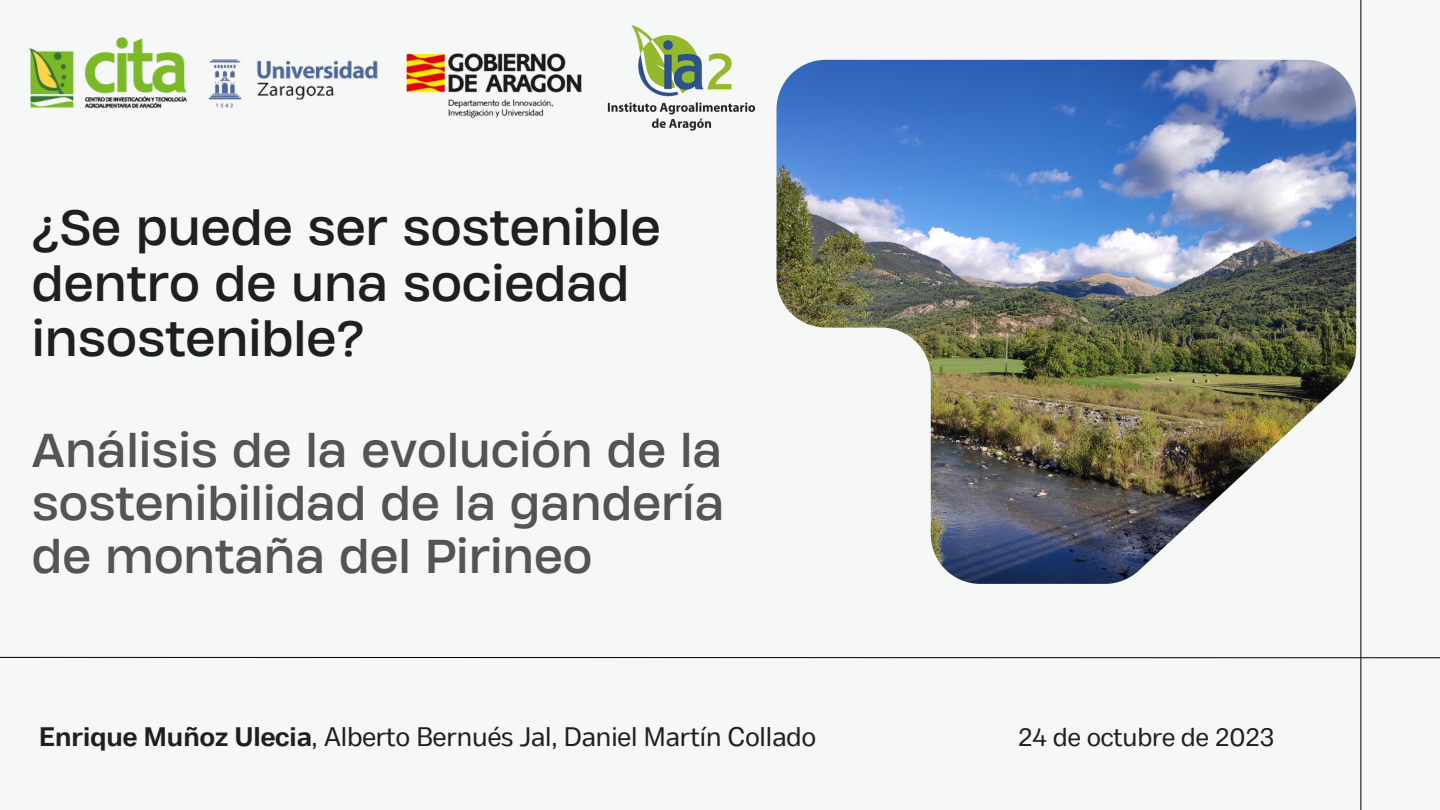
<style>
.page{position:relative;width:1440px;height:810px;background:#f6f7f7}
.page>*{position:absolute;margin:0;border:0;box-sizing:border-box;transform-origin:0 0}
.t1{font:46.7px/55.5px "Heading Now 74";color:#1c2120}
.t2{font:44.7px/53.2px "Heading Now 74";color:#545454;text-align:justify}
.t3{font:26.8px "Body Text";color:#1c2120}
.t4{font:25.8px "Body Text";color:#1c2120}
.s1{font-weight:700}
</style>
<div class="page">
<svg style="left:0;top:657px;width:1440px;height:2px"></svg>
<hr style="left:1360px;top:0;width:1px;height:810px;background:#000">
<img style="left:776px;top:60px;width:580px;height:524px">
<img style="left:29px;top:37px;width:158px;height:72px">
<img style="left:208px;top:59px;width:170px;height:49px">
<img style="left:406px;top:53px;width:176px;height:66px">
<img style="left:607px;top:25px;width:149px;height:106px">
<p class="t1" style="left:32px;top:199px;width:631px">¿Se puede ser sostenible dentro de una sociedad insostenible?</p>
<p class="t2" style="left:32px;top:422px;width:694px">Análisis de la evolución de la sostenibilidad de la gandería de montaña del Pirineo</p>
<p class="t3" style="left:39px;top:721px;width:778px"><span class="s1">Enrique Muñoz Ulecia</span>, Alberto Bernués Jal, Daniel Martín Collado</p>
<p class="t4" style="left:1018px;top:722px;width:258px">24 de octubre de 2023</p>
</div>
